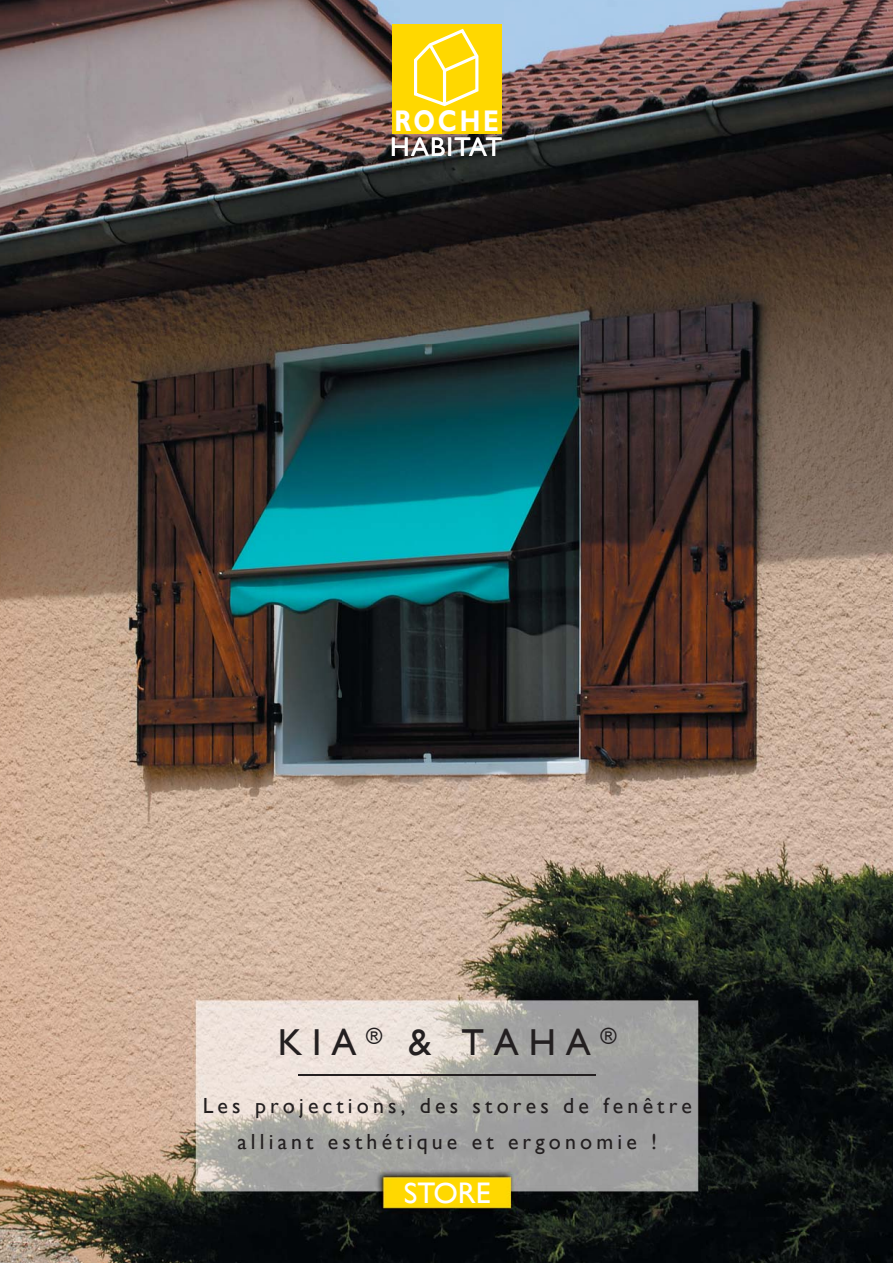
<style>
.page{position:relative;width:893px;height:1263px;background:#fff}
.page>*{position:absolute;margin:0;border:0;box-sizing:border-box;transform-origin:0 0}
.t1{font:37.5px "Gill Sans";letter-spacing:.26em;color:#231f20}
.t2{font:700 29.85px "Gill Sans";letter-spacing:.11em;color:#fff;scale:.83 1}
.t3{font:29.7px "Gill Sans";color:#fff}
.t4{font:26.85px "Gill Sans";letter-spacing:.045em;color:#fff}
.t5{font:21.9px/36px "Gill Sans";letter-spacing:.19em;color:#231f20;text-align:center}
</style>
<div class="page">
<img style="left:0;top:0;width:892px;height:1263px">
<hr style="left:298px;top:1075px;width:298px;height:1px;background:#231f20">
<div style="left:392px;top:24px;width:109px;height:110px;background:#ffd800"></div>
<svg style="left:414px;top:28px;width:65px;height:79px"></svg>
<h2 class="t2" style="left:394px;top:103px;width:127px">ROCHE</h2>
<p class="t4" style="left:390px;top:131px;width:113px">HABITAT</p>
<h1 class="t1" style="left:278px;top:1020px;width:340px">KIA <sup>®</sup> &amp; TAHA <sup>®</sup></h1>
<p class="t5" style="left:203px;top:1087px;width:491px">Les projections, des stores de fenêtre alliant esthétique et ergonomie !</p>
<h3 class="t3" style="left:404px;top:1175px;width:88px">STORE</h3>
</div>
